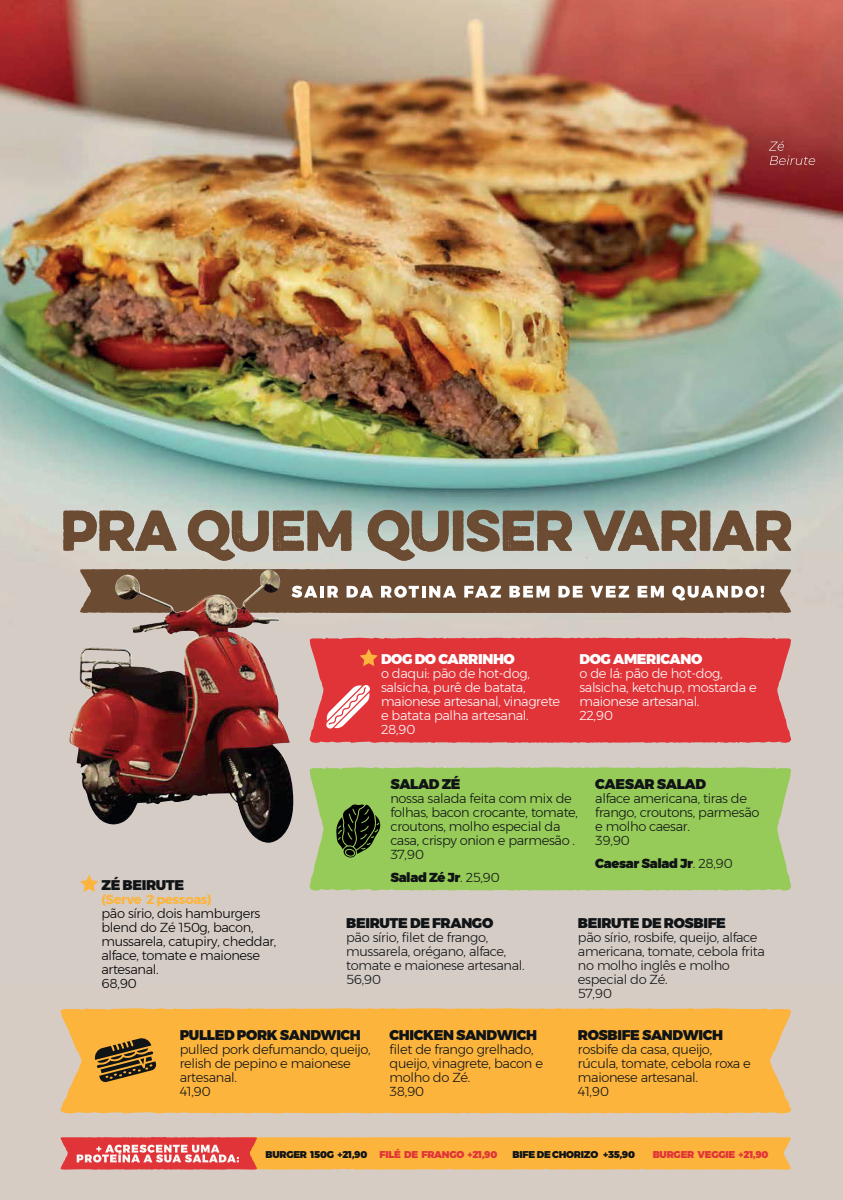
<style>
.page{position:relative;width:843px;height:1200px;background:#fff}
.page>*{position:absolute;margin:0;border:0;box-sizing:border-box;transform-origin:0 0}
.t1{font:900 14px "Montserrat";letter-spacing:-.025em;color:#111416}
.t2{font:900 14px "Montserrat";letter-spacing:-.025em;color:#fff}
.t3{font:300 13px/14px "Montserrat";letter-spacing:-.025em;color:#111416}
.t4{font:300 13px/14px "Montserrat";letter-spacing:-.025em;color:#fff}
.t5{font:300 13px/14px "Montserrat";letter-spacing:-.025em;color:#000001}
.t6{font:900 13px "Montserrat";letter-spacing:-.025em;color:#111416}
.t7{font:700 13px "Montserrat";letter-spacing:-.025em;color:#fcb43d}
.t8{font:900 9.9px "Montserrat";letter-spacing:-.025em;color:#e13439}
.t9{font:900 9.9px "Montserrat";letter-spacing:-.025em;color:#111416}
.s1{font-weight:300}
.s2{color:#111416}
</style>
<div class="page">
<div style="left:0;top:953px;width:843px;height:247px;background:#d7ccc4"></div>
<img style="left:0;top:0;width:843px;height:953px">
<div style="left:310px;top:767px;width:481px;height:124px;background:#96cb59"></div>
<div style="left:60px;top:1008px;width:731px;height:105px;background:#fcb43d"></div>
<div style="left:310px;top:638px;width:481px;height:105px;background:#e13439"></div>
<svg style="left:769px;top:141px;width:46px;height:24px"></svg>
<svg style="left:63px;top:510px;width:114px;height:41px"></svg>
<svg style="left:188px;top:510px;width:163px;height:51px"></svg>
<svg style="left:367px;top:510px;width:205px;height:51px"></svg>
<svg style="left:583px;top:510px;width:208px;height:41px"></svg>
<svg style="left:80px;top:569px;width:711px;height:44px"></svg>
<svg style="left:60px;top:1137px;width:731px;height:33px"></svg>
<img style="left:69px;top:574px;width:192px;height:251px">
<svg style="left:80px;top:875px;width:18px;height:17px"></svg>
<svg style="left:360px;top:649px;width:18px;height:17px"></svg>
<svg style="left:326px;top:685px;width:44px;height:44px"></svg>
<svg style="left:94px;top:1037px;width:63px;height:46px"></svg>
<svg style="left:336px;top:804px;width:45px;height:54px"></svg>
<svg style="left:0;top:0;width:5px;height:5px"></svg>
<p class="t1" style="left:101px;top:873px;width:84px">ZÉ BEIRUTE</p>
<p class="t7" style="left:101px;top:889px;width:112px">(Serve 2 pessoas)</p>
<p class="t5" style="left:101px;top:906px;width:176px">pão sírio, dois hamburgers blend do Zé 150g, bacon, mussarela, catupiry, cheddar, alface, tomate e maionese artesanal.<br>68,90</p>
<p class="t2" style="left:381px;top:648px;width:135px">DOG DO CARRINHO</p>
<p class="t4" style="left:381px;top:666px;width:181px">o daqui: pão de hot-dog, salsicha, purê de batata, maionese artesanal, vinagrete e batata palha artesanal.<br>28,90</p>
<p class="t2" style="left:579px;top:648px;width:124px">DOG AMERICANO</p>
<p class="t4" style="left:579px;top:666px;width:179px">o de lá: pão de hot-dog, salsicha, ketchup, mostarda e maionese artesanal.<br>22,90</p>
<p class="t1" style="left:390px;top:772px;width:72px">SALAD ZÉ</p>
<p class="t3" style="left:390px;top:791px;width:189px">nossa salada feita com mix de folhas, bacon crocante, tomate, croutons, molho especial da casa, crispy onion e parmesão .<br>37,90</p>
<p class="t6" style="left:390px;top:866px;width:111px">Salad Zé Jr<span class="s1">. 25,90</span></p>
<p class="t1" style="left:595px;top:772px;width:112px">CAESAR SALAD</p>
<p class="t3" style="left:595px;top:791px;width:166px">alface americana, tiras de frango, croutons, parmesão e molho caesar.<br>39,90</p>
<p class="t6" style="left:595px;top:852px;width:139px">Caesar Salad Jr<span class="s1">. 28,90</span></p>
<p class="t1" style="left:346px;top:911px;width:149px">BEIRUTE DE FRANGO</p>
<p class="t3" style="left:346px;top:930px;width:180px">pão sírio, filet de frango, mussarela, orégano, alface, tomate e maionese artesanal.<br>56,90</p>
<p class="t1" style="left:578px;top:911px;width:149px">BEIRUTE DE ROSBIFE</p>
<p class="t3" style="left:578px;top:930px;width:188px">pão sírio, rosbife, queijo, alface americana, tomate, cebola frita no molho inglês e molho especial do Zé.<br>57,90</p>
<p class="t1" style="left:180px;top:1023px;width:183px">PULLED PORK SANDWICH</p>
<p class="t3" style="left:180px;top:1042px;width:192px">pulled pork defumando, queijo, relish de pepino e maionese artesanal.<br>41,90</p>
<p class="t1" style="left:389px;top:1023px;width:149px">CHICKEN SANDWICH</p>
<p class="t3" style="left:389px;top:1042px;width:155px">filet de frango grelhado, queijo, vinagrete, bacon e molho do Zé.<br>38,90</p>
<p class="t1" style="left:578px;top:1023px;width:147px">ROSBIFE SANDWICH</p>
<p class="t3" style="left:578px;top:1042px;width:174px">rosbife da casa, queijo, rúcula, tomate, cebola roxa e maionese artesanal.<br>41,90</p>
<p class="t8" style="left:265px;top:1146px;width:233px"><span class="s2">BURGER 150G +21,90</span> FILÉ DE FRANGO +21,90</p>
<p class="t9" style="left:512px;top:1146px;width:124px">BIFE DE CHORIZO +35,90</p>
<p class="t8" style="left:653px;top:1146px;width:117px">BURGER VEGGIE +21,90</p>
</div>
